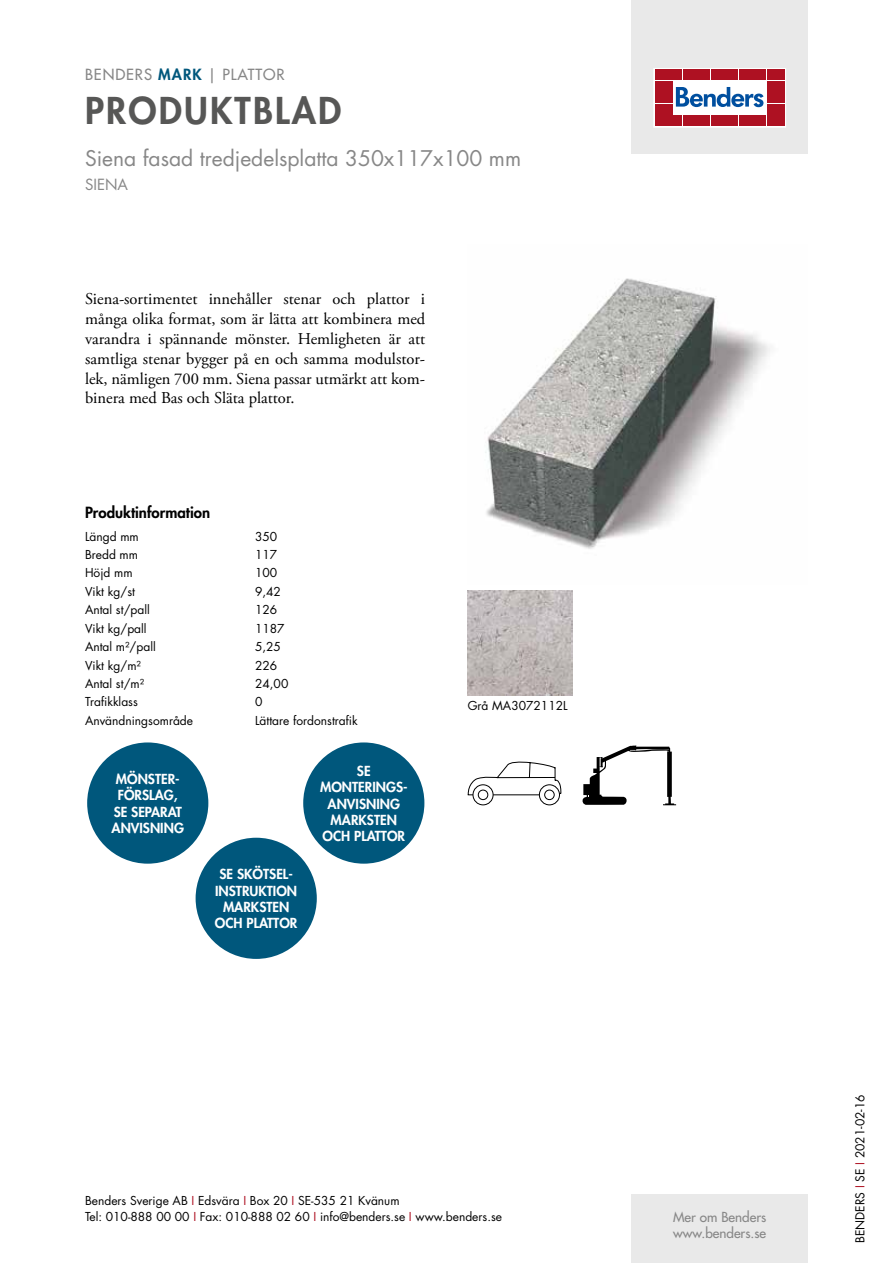
<style>
.page{position:relative;width:893px;height:1263px;background:#fff}
.page>*{position:absolute;margin:0;border:0;box-sizing:border-box;transform-origin:0 0}
.t1{font:800 36px "Futura Std";letter-spacing:.06em;color:#575756}
.t2{font:21px "Futura Std";color:#878787}
.t3{font:16.5px/19.8px "Adobe Garamond Pro";color:#000;text-align:justify}
.t4{font:500 15px "Futura Std";letter-spacing:.06em;color:#878787}
.t5{font:800 15px "Futura Std";color:#000}
.t6{font:15px "Futura Std";color:#878787}
.t7{font:800 13.5px/16.2px "Futura Std";color:#fff;text-align:center}
.t8{font:500 13.5px/16.2px "Futura Std";color:#878787}
.t9{font:12px/16.5px "Futura Std";color:#000}
.s1{font-weight:800;color:#00577c}
.s2{color:#ae1122}
</style>
<div class="page">
<div style="left:631px;top:0;width:177px;height:153px;background:#e9e9e9"></div>
<div style="left:631px;top:1195px;width:177px;height:68px;background:#e9e9e9"></div>
<svg style="left:656px;top:70px;width:128px;height:55px;fill:#fff"></svg>
<div style="left:654px;top:68px;width:132px;height:59px;border:1px solid #fff"></div>
<div style="left:655px;top:70px;width:8px;height:10px;background:#ae1122"></div>
<div style="left:664px;top:70px;width:8px;height:10px;background:#ae1122"></div>
<div style="left:655px;top:81px;width:8px;height:10px;background:#ae1122"></div>
<div style="left:664px;top:81px;width:8px;height:10px;background:#ae1122"></div>
<div style="left:655px;top:93px;width:8px;height:10px;background:#ae1122"></div>
<div style="left:664px;top:93px;width:8px;height:10px;background:#ae1122"></div>
<div style="left:655px;top:104px;width:8px;height:11px;background:#ae1122"></div>
<div style="left:664px;top:104px;width:8px;height:11px;background:#ae1122"></div>
<div style="left:655px;top:116px;width:8px;height:10px;background:#ae1122"></div>
<div style="left:664px;top:116px;width:8px;height:10px;background:#ae1122"></div>
<div style="left:674px;top:70px;width:8px;height:10px;background:#ae1122"></div>
<div style="left:683px;top:70px;width:8px;height:10px;background:#ae1122"></div>
<div style="left:692px;top:70px;width:8px;height:10px;background:#ae1122"></div>
<div style="left:702px;top:70px;width:8px;height:10px;background:#ae1122"></div>
<div style="left:711px;top:70px;width:8px;height:10px;background:#ae1122"></div>
<div style="left:720px;top:70px;width:8px;height:10px;background:#ae1122"></div>
<div style="left:730px;top:70px;width:8px;height:10px;background:#ae1122"></div>
<div style="left:739px;top:70px;width:8px;height:10px;background:#ae1122"></div>
<div style="left:748px;top:70px;width:8px;height:10px;background:#ae1122"></div>
<div style="left:758px;top:70px;width:8px;height:10px;background:#ae1122"></div>
<div style="left:674px;top:116px;width:8px;height:10px;background:#ae1122"></div>
<div style="left:683px;top:116px;width:8px;height:10px;background:#ae1122"></div>
<div style="left:692px;top:116px;width:8px;height:10px;background:#ae1122"></div>
<div style="left:702px;top:116px;width:8px;height:10px;background:#ae1122"></div>
<div style="left:711px;top:116px;width:8px;height:10px;background:#ae1122"></div>
<div style="left:720px;top:116px;width:8px;height:10px;background:#ae1122"></div>
<div style="left:730px;top:116px;width:8px;height:10px;background:#ae1122"></div>
<div style="left:739px;top:116px;width:8px;height:10px;background:#ae1122"></div>
<div style="left:748px;top:116px;width:8px;height:10px;background:#ae1122"></div>
<div style="left:758px;top:116px;width:8px;height:10px;background:#ae1122"></div>
<div style="left:767px;top:70px;width:8px;height:10px;background:#ae1122"></div>
<div style="left:776px;top:70px;width:8px;height:10px;background:#ae1122"></div>
<div style="left:767px;top:81px;width:8px;height:10px;background:#ae1122"></div>
<div style="left:776px;top:81px;width:8px;height:10px;background:#ae1122"></div>
<div style="left:767px;top:93px;width:8px;height:10px;background:#ae1122"></div>
<div style="left:776px;top:93px;width:8px;height:10px;background:#ae1122"></div>
<div style="left:767px;top:104px;width:8px;height:11px;background:#ae1122"></div>
<div style="left:776px;top:104px;width:8px;height:11px;background:#ae1122"></div>
<div style="left:767px;top:116px;width:8px;height:10px;background:#ae1122"></div>
<div style="left:776px;top:116px;width:8px;height:10px;background:#ae1122"></div>
<svg style="left:676px;top:87px;width:87px;height:20px"></svg>
<div style="left:303px;top:742px;width:121px;height:122px;background:#00577c;border-radius:50%"></div>
<div style="left:87px;top:742px;width:121px;height:122px;background:#00577c;border-radius:50%"></div>
<div style="left:196px;top:838px;width:121px;height:121px;background:#00577c;border-radius:50%"></div>
<img style="left:485px;top:278px;width:285px;height:271px">
<img style="left:468px;top:590px;width:105px;height:105px">
<svg style="left:473px;top:785px;width:20px;height:20px"></svg>
<div style="left:473px;top:784px;width:20px;height:21px;border:1px solid #000;border-radius:50%"></div>
<svg style="left:539px;top:785px;width:20px;height:20px"></svg>
<div style="left:539px;top:784px;width:21px;height:21px;border:1px solid #000;border-radius:50%"></div>
<svg style="left:468px;top:762px;width:93px;height:38px"></svg>
<svg style="left:583px;top:745px;width:93px;height:60px"></svg>
<p class="t4" style="left:85px;top:65px;width:201px">BENDERS <span class="s1">MARK</span> | PLATTOR</p>
<h1 class="t1" style="left:85px;top:87px;width:258px">PRODUKTBLAD</h1>
<h2 class="t2" style="left:85px;top:144px;width:438px">Siena fasad tredjedelsplatta 350x117x100 mm</h2>
<p class="t6" style="left:85px;top:175px;width:44px">SIENA</p>
<p class="t3" style="left:85px;top:290px;width:342px">Siena-sortimentet innehåller stenar och plattor i många olika format, som är lätta att kombinera med varandra i spännande mönster. Hemligheten är att samtliga stenar bygger på en och samma modulstor&shy;lek, nämligen 700 mm. Siena passar utmärkt att kom&shy;binera med Bas och Släta plattor.</p>
<p class="t5" style="left:85px;top:503px;width:127px">Produktinformation</p>
<p class="t9" style="left:85px;top:528px;width:55px">Längd mm</p>
<p class="t9" style="left:255px;top:528px;width:24px">350</p>
<p class="t9" style="left:85px;top:546px;width:55px">Bredd mm</p>
<p class="t9" style="left:255px;top:546px;width:24px">117</p>
<p class="t9" style="left:85px;top:565px;width:49px">Höjd mm</p>
<p class="t9" style="left:255px;top:565px;width:24px">100</p>
<p class="t9" style="left:85px;top:583px;width:51px">Vikt kg/st</p>
<p class="t9" style="left:255px;top:583px;width:27px">9,42</p>
<p class="t9" style="left:85px;top:602px;width:66px">Antal st/pall</p>
<p class="t9" style="left:255px;top:602px;width:24px">126</p>
<p class="t9" style="left:85px;top:620px;width:63px">Vikt kg/pall</p>
<p class="t9" style="left:255px;top:620px;width:31px">1187</p>
<p class="t9" style="left:85px;top:639px;width:72px">Antal m²/pall</p>
<p class="t9" style="left:255px;top:639px;width:27px">5,25</p>
<p class="t9" style="left:85px;top:657px;width:57px">Vikt kg/m²</p>
<p class="t9" style="left:255px;top:657px;width:24px">226</p>
<p class="t9" style="left:85px;top:675px;width:61px">Antal st/m²</p>
<p class="t9" style="left:255px;top:675px;width:35px">24,00</p>
<p class="t9" style="left:85px;top:694px;width:54px">Trafikklass</p>
<p class="t9" style="left:255px;top:694px;width:9px">0</p>
<p class="t9" style="left:85px;top:712px;width:110px">Användningsområde</p>
<p class="t9" style="left:255px;top:712px;width:104px">Lättare fordonstrafik</p>
<p class="t7" style="left:320px;top:763px;width:89px">SE<br>MONTERINGS-<br>ANVISNING<br>MARKSTEN<br>OCH PLATTOR</p>
<p class="t7" style="left:112px;top:771px;width:74px">MÖNSTER-<br>FÖRSLAG,<br>SE SEPARAT<br>ANVISNING</p>
<p class="t7" style="left:215px;top:866px;width:84px">SE SKÖTSEL-<br>INSTRUKTION<br>MARKSTEN<br>OCH PLATTOR</p>
<p class="t9" style="left:468px;top:697px;width:101px">Grå MA3072112L</p>
<p class="t9" style="left:85px;top:1192px;width:418px">Benders Sverige AB <span class="s2">I</span> Edsvära <span class="s2">I</span> Box 20 <span class="s2">I</span> SE-535 21 Kvänum<br>Tel: 010-888 00 00 <span class="s2">I</span> Fax: 010-888 02 60 <span class="s2">I</span> info@benders.se <span class="s2">I</span> www.benders.se</p>
<p class="t8" style="left:673px;top:1209px;width:95px">Mer om Benders www.benders.se</p>
<p class="t9" style="left:852px;top:1243px;width:150px;rotate:-90deg">BENDERS <span class="s2">I</span> SE <span class="s2">I</span> 2021-02-16</p>
</div>
